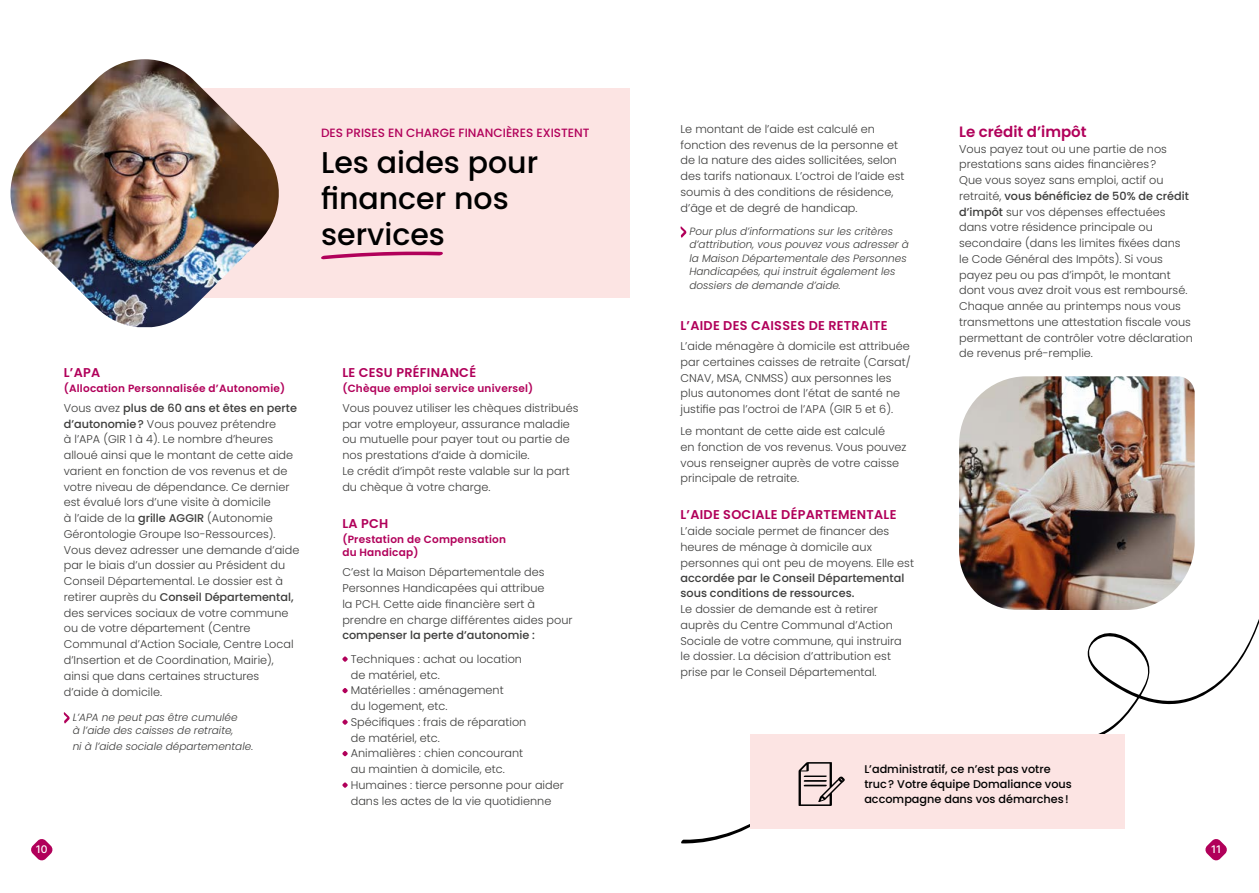
<style>
.page{position:relative;width:1259px;height:893px;background:#fff}
.page>*{position:absolute;margin:0;border:0;box-sizing:border-box;transform-origin:0 0}
.t1{font:500 30px/36px "Poppins";color:#000}
.t2{font:600 15px "Poppins";color:#b1005a}
.t3{font:600 12.75px "Poppins";letter-spacing:.02em;color:#b1005a}
.t4{font:500 12px "Poppins";color:#b1005a}
.t5{font:300 11.25px/15.8px "Poppins";color:#3c3c3b}
.t6{font:500 11.25px/15.8px "Poppins";color:#3c3c3b}
.t7{font:500 11.25px/15px "Poppins";color:#000}
.t8{font:italic 300 10.5px/13.5px "Poppins";color:#3c3c3b}
.t9{font:600 10.5px/13.5px "Poppins";letter-spacing:.02em;color:#b1005a}
.t10{font:10.5px "Inter";color:#fff}
.s1{font-weight:500}
</style>
<div class="page">
<svg style="left:1074px;top:619px;width:185px;height:116px"></svg>
<div style="left:137px;top:89px;width:493px;height:209px;background:#fce4e3"></div>
<svg style="left:31px;top:839px;width:22px;height:22px"></svg>
<svg style="left:1205px;top:839px;width:22px;height:22px"></svg>
<svg style="left:680px;top:226px;width:6px;height:12px"></svg>
<svg style="left:64px;top:712px;width:6px;height:12px"></svg>
<svg style="left:342px;top:656px;width:6px;height:6px"></svg>
<svg style="left:342px;top:688px;width:6px;height:5px"></svg>
<svg style="left:342px;top:719px;width:6px;height:6px"></svg>
<svg style="left:342px;top:751px;width:6px;height:5px"></svg>
<svg style="left:342px;top:782px;width:6px;height:6px"></svg>
<svg style="left:321px;top:251px;width:122px;height:8px"></svg>
<div style="left:750px;top:735px;width:375px;height:94px;background:#fce4e3"></div>
<img style="left:10px;top:59px;width:270px;height:268px">
<svg style="left:681px;top:762px;width:163px;height:82px"></svg>
<img style="left:959px;top:376px;width:235px;height:234px">
<p class="t4" style="left:321px;top:126px;width:270px">DES PRISES EN CHARGE FINANCIÈRES EXISTENT</p>
<h1 class="t1" style="left:321px;top:145px;width:219px">Les aides pour financer nos services</h1>
<p class="t3" style="left:64px;top:365px;width:38px">L’APA</p>
<p class="t9" style="left:64px;top:382px;width:223px">(Allocation Personnalisée d’Autonomie)</p>
<p class="t5" style="left:64px;top:400px;width:237px">Vous avez <span class="s1">plus de 60 ans et êtes en perte d’autonomie?</span> Vous pouvez prétendre<br>à l’APA (GIR 1 à 4). Le nombre d’heures alloué ainsi que le montant de cette aide varient en fonction de vos revenus et de votre niveau de dépendance. Ce dernier est évalué lors d’une visite à domicile<br>à l’aide de la <span class="s1">grille AGGIR</span> (Autonomie Gérontologie Groupe Iso-Ressources).<br>Vous devez adresser une demande d’aide par le biais d’un dossier au Président du Conseil Départemental. Le dossier est à retirer auprès du <span class="s1">Conseil Départemental, </span>des services sociaux de votre commune ou de votre département (Centre Communal d’Action Sociale, Centre Local d’Insertion et de Coordination, Mairie), ainsi que dans certaines structures<br>d’aide à domicile.</p>
<p class="t8" style="left:73px;top:710px;width:166px">L’APA ne peut pas être cumulée à l’aide des caisses de retraite,</p>
<p class="t8" style="left:73px;top:739px;width:182px">ni à l’aide sociale départementale.</p>
<p class="t3" style="left:342px;top:365px;width:135px">LE CESU PRÉFINANCÉ</p>
<p class="t9" style="left:342px;top:382px;width:192px">(Chèque emploi service universel)</p>
<p class="t5" style="left:342px;top:400px;width:237px">Vous pouvez utiliser les chèques distribués par votre employeur, assurance maladie ou mutuelle pour payer tout ou partie de nos prestations d’aide à domicile.<br>Le crédit d’impôt reste valable sur la part du chèque à votre charge.</p>
<p class="t3" style="left:342px;top:516px;width:47px">LA PCH</p>
<p class="t9" style="left:342px;top:532px;width:165px">(Prestation de Compensation du Handicap)</p>
<p class="t5" style="left:342px;top:564px;width:232px">C’est la Maison Départementale des Personnes Handicapées qui attribue<br>la PCH. Cette aide financière sert à prendre en charge différentes aides pour</p>
<p class="t6" style="left:342px;top:627px;width:194px">compenser la perte d’autonomie :</p>
<p class="t5" style="left:351px;top:651px;width:215px">Techniques : achat ou location<br>de matériel, etc.<br>Matérielles : aménagement<br>du logement, etc.<br>Spécifiques : frais de réparation<br>de matériel, etc.<br>Animalières : chien concourant<br>au maintien à domicile, etc.<br>Humaines : tierce personne pour aider dans les actes de la vie quotidienne</p>
<p class="t5" style="left:680px;top:121px;width:225px">Le montant de l’aide est calculé en fonction des revenus de la personne et de la nature des aides sollicitées, selon des tarifs nationaux. L’octroi de l’aide est soumis à des conditions de résidence, d’âge et de degré de handicap.</p>
<p class="t8" style="left:689px;top:224px;width:221px">Pour plus d’informations sur les critères d’attribution, vous pouvez vous adresser à la Maison Départementale des Personnes Handicapées, qui instruit également les dossiers de demande d’aide.</p>
<p class="t3" style="left:680px;top:318px;width:208px">L’AIDE DES CAISSES DE RETRAITE</p>
<p class="t5" style="left:680px;top:338px;width:232px">L’aide ménagère à domicile est attribuée par certaines caisses de retraite (Carsat/ CNAV, MSA, CNMSS) aux personnes les plus autonomes dont l’état de santé ne justifie pas l’octroi de l’APA (GIR 5 et 6).</p>
<p class="t5" style="left:680px;top:423px;width:227px">Le montant de cette aide est calculé<br>en fonction de vos revenus. Vous pouvez vous renseigner auprès de votre caisse principale de retraite.</p>
<p class="t3" style="left:680px;top:507px;width:217px">L’AIDE SOCIALE DÉPARTEMENTALE</p>
<p class="t5" style="left:680px;top:523px;width:235px">L’aide sociale permet de financer des heures de ménage à domicile aux personnes qui ont peu de moyens. Elle est</p>
<p class="t6" style="left:680px;top:570px;width:225px">accordée par le Conseil Départemental sous conditions de ressources.</p>
<p class="t5" style="left:680px;top:601px;width:223px">Le dossier de demande est à retirer auprès du Centre Communal d’Action Sociale de votre commune, qui instruira le dossier. La décision d’attribution est prise par le Conseil Départemental.</p>
<h2 class="t2" style="left:959px;top:123px;width:129px">Le crédit d’impôt</h2>
<p class="t5" style="left:959px;top:141px;width:235px">Vous payez tout ou une partie de nos prestations sans aides financières?<br>Que vous soyez sans emploi, actif ou retraité, <span class="s1">vous bénéficiez de 50% de crédit d’impôt</span> sur vos dépenses effectuées dans votre résidence principale ou secondaire (dans les limites fixées dans le Code Général des Impôts). Si vous payez peu ou pas d’impôt, le montant dont vous avez droit vous est remboursé.<br>Chaque année au printemps nous vous transmettons une attestation fiscale vous permettant de contrôler votre déclaration de revenus pré-remplie.</p>
<p class="t7" style="left:864px;top:761px;width:209px">L’administratif, ce n’est pas votre truc? Votre équipe Domaliance vous accompagne dans vos démarches!</p>
<p class="t10" style="left:36px;top:841px;width:13px">10</p>
<p class="t10" style="left:1211px;top:841px;width:11px">11</p>
</div>
